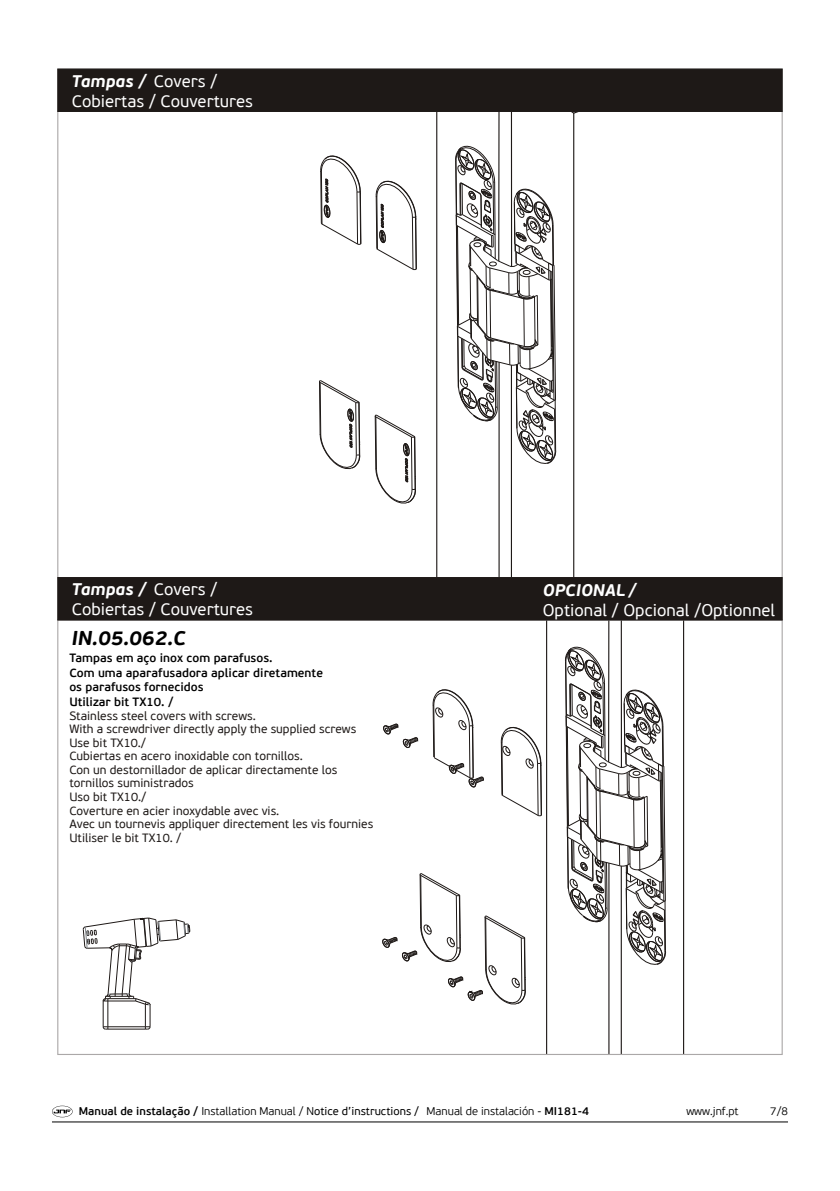
<style>
.page{position:relative;width:840px;height:1191px;background:#fff}
.page>*{position:absolute;margin:0;border:0;box-sizing:border-box;transform-origin:0 0}
.t1{font:italic 700 20px "PF Beau Sans Pro";color:#000}
.t2{font:16.8px/20px "PF Beau Sans Pro";color:#fff}
.t3{font:italic 700 16.8px "PF Beau Sans Pro";color:#fff}
.t4{font:12px/13.6px "PF Beau Sans Pro";color:#1e1917}
.t5{font:600 12px/14.4px "PF Beau Sans Pro";color:#000}
.t6{font:300 11.2px "PF Beau Sans Pro";color:#000}
.s1{font-weight:700;font-style:italic}
.s2{font-weight:600}
.s3{font-weight:400}
</style>
<div class="page">
<hr style="left:52px;top:1121px;width:735px;height:1px;background:#000">
<svg style="left:52px;top:1105px;width:21px;height:12px"></svg>
<svg style="left:375px;top:181px;width:42px;height:89px"></svg>
<svg style="left:320px;top:156px;width:41px;height:89px"></svg>
<hr style="left:374px;top:416px;width:2px;height:52px;background:#1e1917">
<hr style="left:411px;top:437px;width:1px;height:52px;background:#1e1917">
<svg style="left:374px;top:414px;width:41px;height:23px"></svg>
<hr style="left:375px;top:417px;width:1px;height:52px;background:#1e1917">
<hr style="left:414px;top:437px;width:1px;height:52px;background:#1e1917">
<svg style="left:375px;top:443px;width:41px;height:60px"></svg>
<svg style="left:319px;top:380px;width:41px;height:89px"></svg>
<hr style="left:436px;top:111px;width:1px;height:466px;background:#1e1917">
<svg style="left:455px;top:113px;width:121px;height:463px"></svg>
<hr style="left:500px;top:742px;width:2px;height:52px;background:#1e1917">
<hr style="left:537px;top:763px;width:1px;height:52px;background:#1e1917">
<hr style="left:540px;top:763px;width:1px;height:52px;background:#1e1917">
<svg style="left:501px;top:794px;width:41px;height:22px"></svg>
<hr style="left:432px;top:704px;width:2px;height:53px;background:#1e1917">
<hr style="left:468px;top:725px;width:2px;height:53px;background:#1e1917">
<hr style="left:472px;top:725px;width:1px;height:52px;background:#1e1917">
<hr style="left:419px;top:874px;width:2px;height:52px;background:#1e1917">
<hr style="left:455px;top:895px;width:2px;height:52px;background:#1e1917">
<svg style="left:419px;top:873px;width:41px;height:23px"></svg>
<hr style="left:420px;top:875px;width:1px;height:52px;background:#1e1917">
<hr style="left:459px;top:895px;width:1px;height:52px;background:#1e1917">
<hr style="left:608px;top:863px;width:1px;height:191px;background:#1e1917">
<hr style="left:545px;top:620px;width:2px;height:434px;background:#1e1917">
<hr style="left:607px;top:620px;width:2px;height:142px;background:#1e1917">
<hr style="left:620px;top:620px;width:1px;height:147px;background:#1e1917">
<hr style="left:682px;top:620px;width:1px;height:434px;background:#1e1917">
<hr style="left:620px;top:866px;width:1px;height:188px;background:#1e1917">
<svg style="left:565px;top:647px;width:100px;height:318px"></svg>
<svg style="left:500px;top:727px;width:41px;height:41px"></svg>
<svg style="left:432px;top:689px;width:41px;height:41px"></svg>
<svg style="left:383px;top:723px;width:35px;height:25px"></svg>
<svg style="left:433px;top:757px;width:50px;height:30px"></svg>
<svg style="left:382px;top:915px;width:144px;height:89px"></svg>
<div style="left:57px;top:68px;width:725px;height:44px;background:#1e1917;border:1px solid #1e1917"></div>
<div style="left:57px;top:577px;width:725px;height:43px;background:#1e1917"></div>
<svg style="left:82px;top:917px;width:108px;height:113px"></svg>
<h2 class="t2" style="left:72px;top:71px;width:182px"><span class="s1">Tampas /</span> Covers /<br>Cobiertas / Couvertures</h2>
<h2 class="t2" style="left:72px;top:580px;width:182px"><span class="s1">Tampas /</span> Covers /<br>Cobiertas / Couvertures</h2>
<h2 class="t3" style="left:542px;top:579px;width:95px">OPCIONAL /</h2>
<h2 class="t2" style="left:542px;top:600px;width:234px">Optional / Opcional /Optionnel</h2>
<h1 class="t1" style="left:71px;top:626px;width:116px">IN.05.062.C</h1>
<p class="t5" style="left:69px;top:651px;width:255px">Tampas em aço inox com parafusos.<br>Com uma aparafusadora aplicar diretamente os parafusos fornecidos<br>Utilizar bit TX10. /</p>
<p class="t4" style="left:69px;top:709px;width:305px">Stainless steel covers with screws.<br>With a screwdriver directly apply the supplied screws Use bit TX10./<br>Cubiertas en acero inoxidable con tornillos.<br>Con un destornillador de aplicar directamente los tornillos suministrados<br>Uso bit TX10./<br>Coverture en acier inoxydable avec vis.<br>Avec un tournevis appliquer directement les vis fournies Utiliser le bit TX10. /</p>
<p class="t6" style="left:79px;top:1105px;width:511px"><span class="s2">Manual de instalação /</span> Installation Manual / N<span class="s3">otice d’instructions /</span> Manual de instalación - <span class="s2">MI181-4</span></p>
<p class="t6" style="left:686px;top:1105px;width:54px">www.jnf.pt</p>
<p class="t6" style="left:769px;top:1105px;width:19px">7/8</p>
</div>
